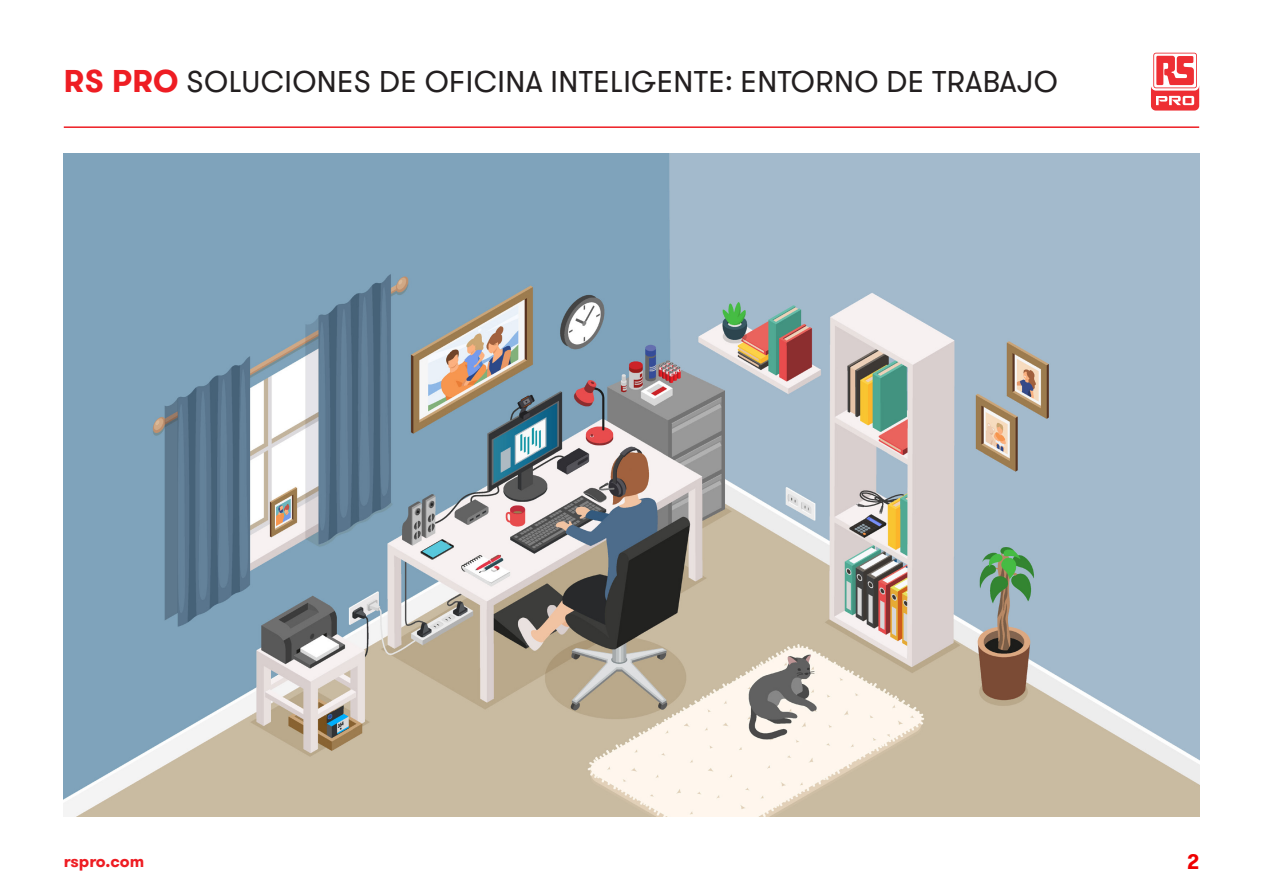
<style>
.page{position:relative;width:1263px;height:893px;background:#fff}
.page>*{position:absolute;margin:0;border:0;box-sizing:border-box;transform-origin:0 0}
.t1{font:30px "GT Walsheim";letter-spacing:.015em;color:#231f20}
.t2{font:700 21px "GT Walsheim";color:#ef0000}
.t3{font:700 16.5px "GT Walsheim";letter-spacing:-.005em;color:#ee1d23}
.s1{font-weight:700;font-size:31.5px;color:#ee1d23}
</style>
<div class="page">
<hr style="left:64px;top:126px;width:1135px;height:2px;background:#ee1d23">
<svg style="left:1151px;top:51px;width:48px;height:40px"></svg>
<svg style="left:1151px;top:53px;width:48px;height:58px"></svg>
<img style="left:64px;top:153px;width:1135px;height:663px">
<p class="t1" style="left:64px;top:63px;width:995px"><span class="s1">RS PRO</span> SOLUCIONES DE OFICINA INTELIGENTE: ENTORNO DE TRABAJO</p>
<p class="t3" style="left:64px;top:851px;width:82px">rspro.com</p>
<p class="t2" style="left:1187px;top:848px;width:14px">2</p>
</div>
